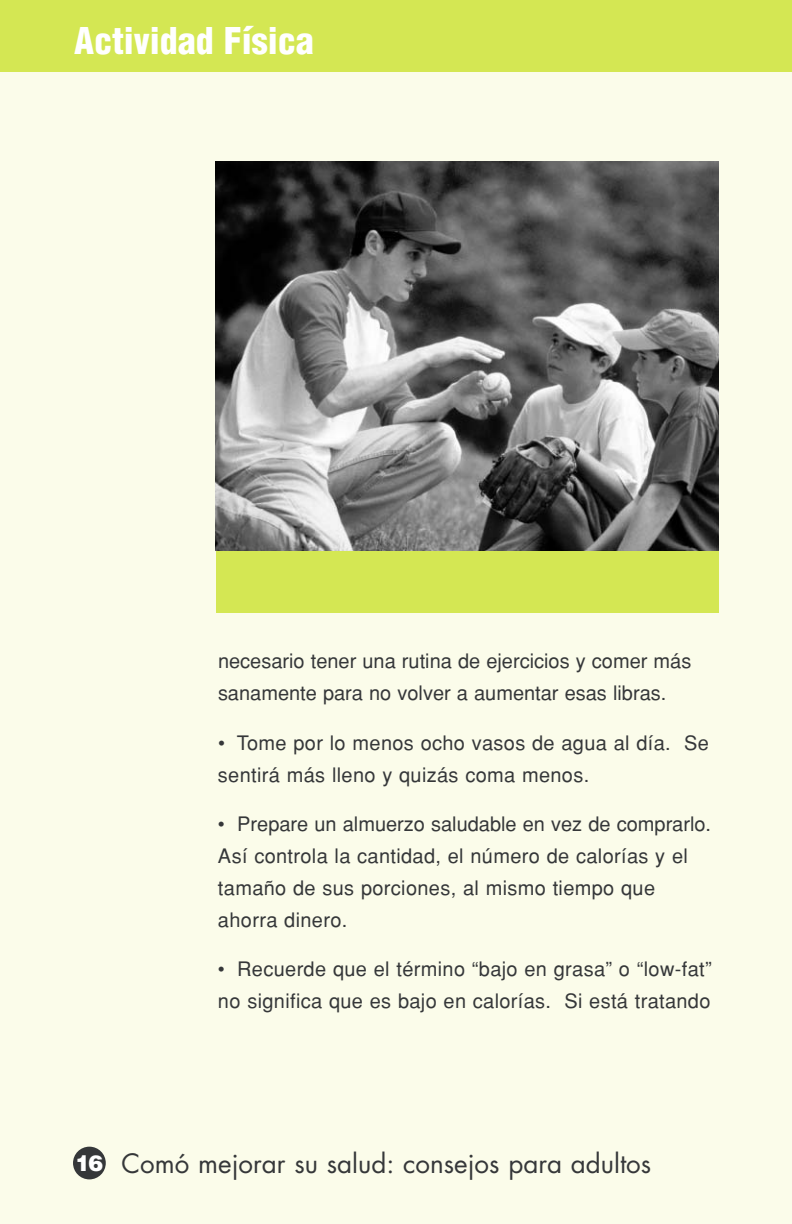
<style>
.page{position:relative;width:792px;height:1224px;background:#fbfcea}
.page>*{position:absolute;margin:0;border:0;box-sizing:border-box;transform-origin:0 0}
.t1{font:900 condensed 36px "Helvetica";color:#fff}
.t2{font:26px "Futura";color:#353739}
.t3{font:20px/32px "Helvetica";letter-spacing:.015em;color:#353739}
.s1{font-family:"Helvetica";font-weight:900;font-size:22px;color:#fff}
</style>
<div class="page">
<div style="left:0;top:0;width:792px;height:72px;background:#d4e753"></div>
<div style="left:73px;top:1147px;width:33px;height:32px;background:#353739;border-radius:50%"></div>
<div style="left:216px;top:520px;width:503px;height:93px;background:#d4e753"></div>
<img style="left:216px;top:162px;width:503px;height:389px">
<h1 class="t1" style="left:74px;top:29px;width:241px">Actividad Física</h1>
<p class="t3" style="left:218px;top:647px;width:475px">necesario tener una rutina de ejercicios y comer más sanamente para no volver a aumentar esas libras.</p>
<p class="t3" style="left:218px;top:729px;width:492px">• Tome por lo menos ocho vasos de agua al día. Se sentirá más lleno y quizás coma menos.</p>
<p class="t3" style="left:218px;top:810px;width:495px">• Prepare un almuerzo saludable en vez de comprarlo.<br>Así controla la cantidad, el número de calorías y el tamaño de sus porciones, al mismo tiempo que ahorra dinero.</p>
<p class="t3" style="left:218px;top:955px;width:495px">• Recuerde que el término “bajo en grasa” o “low-fat” no significa que es bajo en calorías. Si está tratando</p>
<h2 class="t2" style="left:75px;top:1151px;width:577px"><span class="s1">16</span> Comó mejorar su salud: consejos para adultos</h2>
</div>
